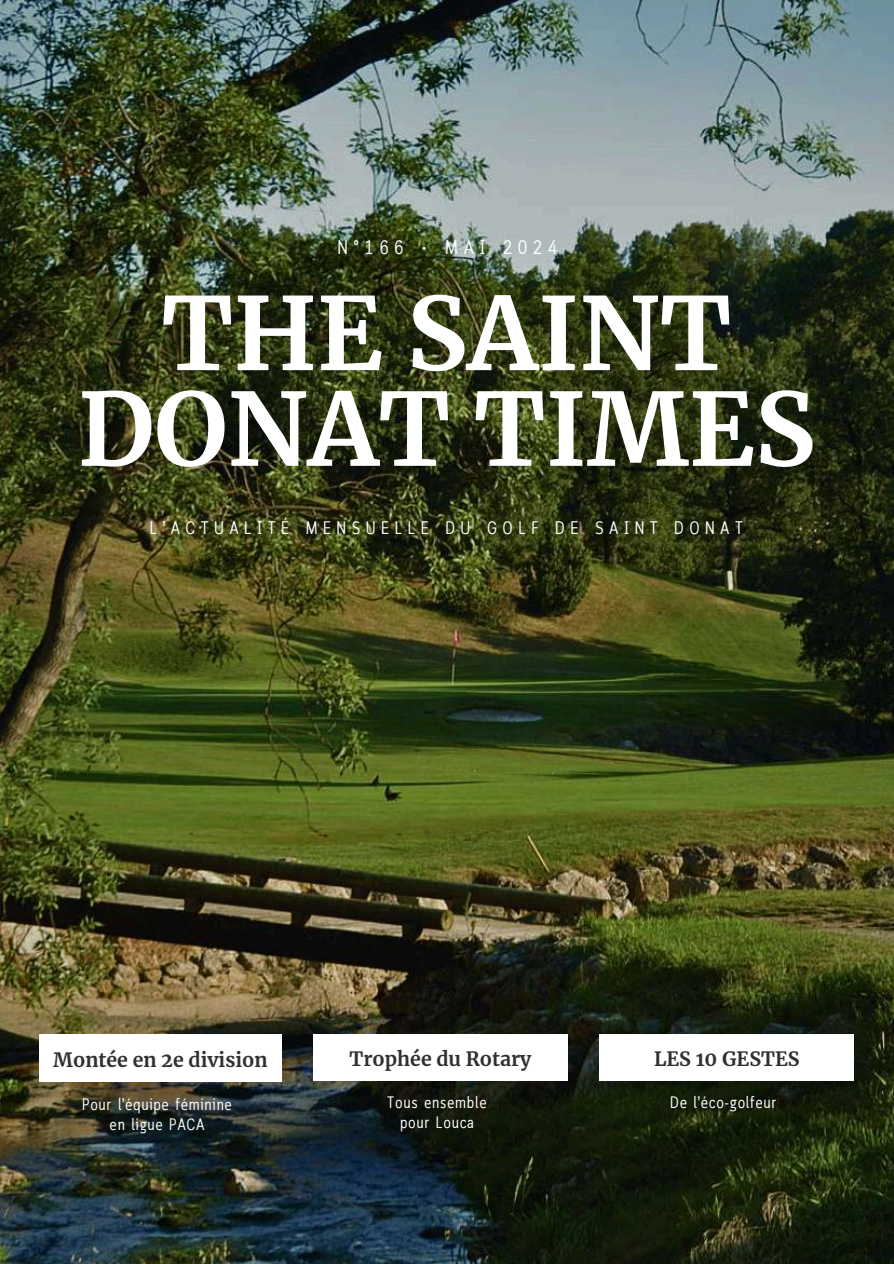
<style>
.page{position:relative;width:894px;height:1264px;background:#fff}
.page>*{position:absolute;margin:0;border:0;box-sizing:border-box;transform-origin:0 0}
.t1{font:700 100.35px/95.7px "Merriweather";color:#fff;text-align:center}
.t2{font:19.65px "Cloud Cond";letter-spacing:.3em;color:#fff}
.t3{font:700 19.5px "Merriweather";color:#302f32}
.t4{font:18.15px "Cloud Cond";letter-spacing:.3em;color:#fff}
.t5{font:16.5px/20.2px "Cloud Cond";letter-spacing:.04em;color:#fff;text-align:center}
</style>
<div class="page">
<img style="left:0;top:0;width:893px;height:1263px">
<div style="left:39px;top:1034px;width:242px;height:47px;background:#fff"></div>
<div style="left:313px;top:1034px;width:254px;height:46px;background:#fff"></div>
<div style="left:599px;top:1034px;width:254px;height:46px;background:#fff"></div>
<p class="t2" style="left:337px;top:239px;width:221px">N°166 • MAI 2024</p>
<h1 class="t1" style="left:78px;top:286px;width:738px">THE SAINT<br>DONAT TIMES</h1>
<p class="t4" style="left:150px;top:521px;width:594px">L’ACTUALITÉ MENSUELLE DU GOLF DE SAINT DONAT</p>
<p class="t3" style="left:53px;top:1048px;width:216px">Montée en 2e division</p>
<p class="t3" style="left:349px;top:1046px;width:183px">Trophée du Rotary</p>
<p class="t5" style="left:387px;top:1093px;width:101px">Tous ensemble pour Louca</p>
<p class="t5" style="left:82px;top:1095px;width:151px">Pour l’équipe féminine en ligue PACA</p>
<p class="t3" style="left:654px;top:1046px;width:147px">LES 10 GESTES</p>
<p class="t5" style="left:670px;top:1093px;width:108px">De l’éco-golfeur</p>
</div>
